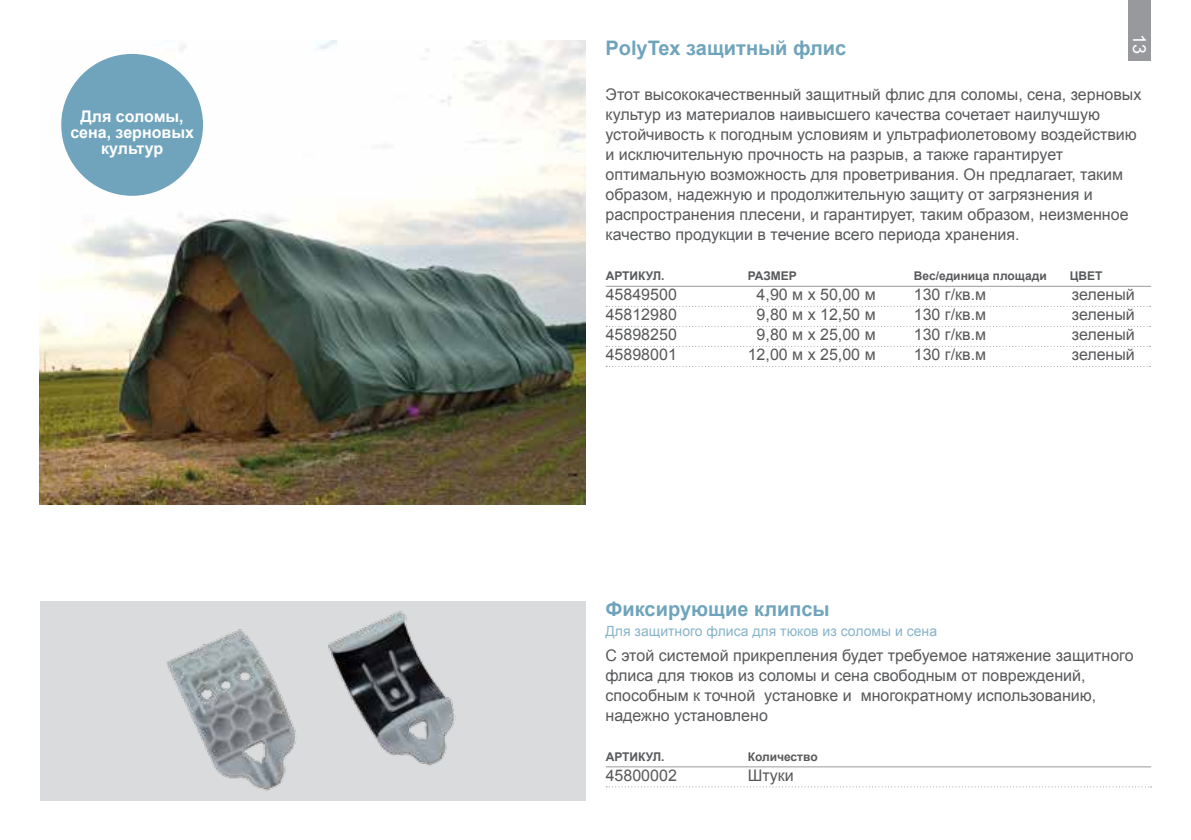
<style>
.page{position:relative;width:1191px;height:840px;background:#fff}
.page>*{position:absolute;margin:0;border:0;box-sizing:border-box;transform-origin:0 0}
.t1{font:700 20px "Arial";color:#6fa4bc}
.t2{font:18px "Arial";color:#fff}
.t3{font:16px/20px "Arial";color:#58595b}
.t4{font:700 16px/16px "Arial";color:#fff;text-align:center}
.t5{font:14px "Arial";color:#88b4c9}
.t6{font:700 12px "Arial";color:#58595b}
</style>
<div class="page">
<img style="left:40px;top:40px;width:545px;height:464px">
<div style="left:61px;top:54px;width:142px;height:142px;background:#6fa4bc;border-radius:50%"></div>
<div style="left:40px;top:601px;width:545px;height:199px;background:#dadbdc"></div>
<img style="left:166px;top:610px;width:290px;height:181px">
<hr style="left:605px;top:286px;width:546px;height:1px;background:#999b9c">
<svg style="left:606px;top:306px;width:544px;height:1px"></svg>
<svg style="left:606px;top:326px;width:544px;height:1px"></svg>
<svg style="left:606px;top:346px;width:544px;height:1px"></svg>
<svg style="left:606px;top:366px;width:544px;height:1px"></svg>
<hr style="left:605px;top:766px;width:546px;height:1px;background:#999b9c">
<svg style="left:606px;top:786px;width:545px;height:1px"></svg>
<div style="left:1128px;top:0;width:23px;height:60px;background:#97999c"></div>
<p class="t4" style="left:70px;top:109px;width:125px">Для соломы, сена, зерновых культур</p>
<p class="t1" style="left:605px;top:34px;width:242px">PolyTex защитный флис</p>
<p class="t2" style="left:1151px;top:34px;width:22px;rotate:90deg">13</p>
<p class="t3" style="left:605px;top:85px;width:537px">Этот высококачественный защитный флис для соломы, сена, зерновых культур из материалов наивысшего качества сочетает наилучшую устойчивость к погодным условиям и ультрафиолетовому воздействию и исключительную прочность на разрыв, а также гарантирует оптимальную возможность для проветривания. Он предлагает, таким образом, надежную и продолжительную защиту от загрязнения и распространения плесени, и гарантирует, таким образом, неизменное качество продукции в течение всего периода хранения.</p>
<p class="t6" style="left:605px;top:268px;width:60px">АРТИКУЛ.</p>
<p class="t6" style="left:747px;top:268px;width:51px">РАЗМЕР</p>
<p class="t6" style="left:913px;top:268px;width:134px">Вес/единица площади</p>
<p class="t6" style="left:1069px;top:268px;width:34px">ЦВЕТ</p>
<p class="t3" style="left:605px;top:285px;width:73px">45849500</p>
<p class="t3" style="left:756px;top:285px;width:120px">4,90 м x 50,00 м</p>
<p class="t3" style="left:913px;top:285px;width:74px">130 г/кв.м</p>
<p class="t3" style="left:1071px;top:285px;width:65px">зеленый</p>
<p class="t3" style="left:605px;top:305px;width:73px">45812980</p>
<p class="t3" style="left:756px;top:305px;width:120px">9,80 м x 12,50 м</p>
<p class="t3" style="left:913px;top:305px;width:74px">130 г/кв.м</p>
<p class="t3" style="left:1071px;top:305px;width:65px">зеленый</p>
<p class="t3" style="left:605px;top:325px;width:73px">45898250</p>
<p class="t3" style="left:756px;top:325px;width:120px">9,80 м x 25,00 м</p>
<p class="t3" style="left:913px;top:325px;width:74px">130 г/кв.м</p>
<p class="t3" style="left:1071px;top:325px;width:65px">зеленый</p>
<p class="t3" style="left:605px;top:345px;width:73px">45898001</p>
<p class="t3" style="left:747px;top:345px;width:129px">12,00 м x 25,00 м</p>
<p class="t3" style="left:913px;top:345px;width:74px">130 г/кв.м</p>
<p class="t3" style="left:1071px;top:345px;width:65px">зеленый</p>
<p class="t1" style="left:605px;top:595px;width:226px">Фиксирующие клипсы</p>
<p class="t5" style="left:605px;top:621px;width:333px">Для защитного флиса для тюков из соломы и сена</p>
<p class="t3" style="left:605px;top:645px;width:529px">С этой системой прикрепления будет требуемое натяжение защитного флиса для тюков из соломы и сена свободным от повреждений, способным к точной установке и многократному использованию, надежно установлено</p>
<p class="t6" style="left:605px;top:748px;width:60px">АРТИКУЛ.</p>
<p class="t6" style="left:747px;top:748px;width:71px">Количество</p>
<p class="t3" style="left:605px;top:765px;width:73px">45800002</p>
<p class="t3" style="left:747px;top:765px;width:48px">Штуки</p>
</div>
